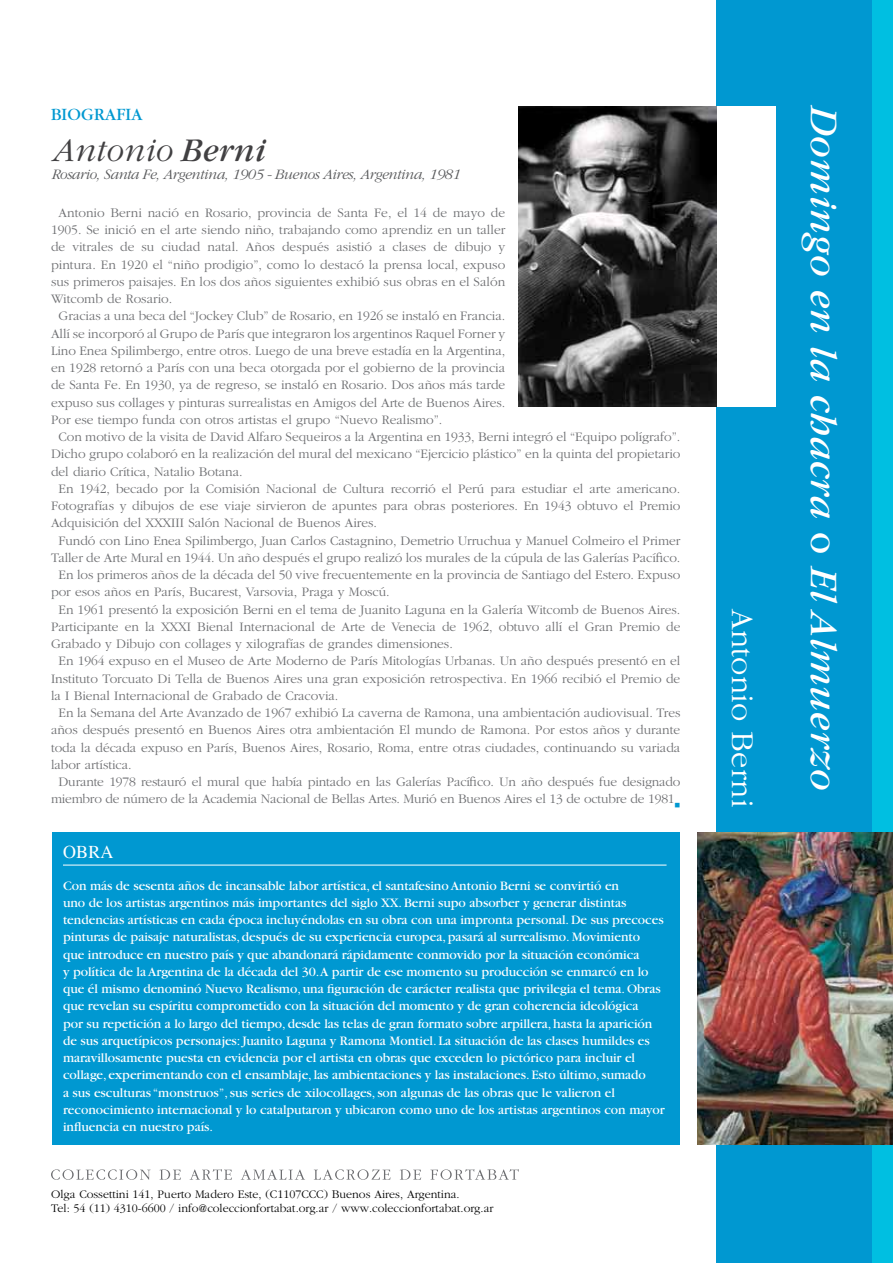
<style>
.page{position:relative;width:893px;height:1263px;background:#fff}
.page>*{position:absolute;margin:0;border:0;box-sizing:border-box;transform-origin:0 0}
.t1{font:italic 40.5px "Garamond";letter-spacing:.02em;color:#fff}
.t2{font:italic 300 34.5px "Garamond";letter-spacing:.005em;color:#414042}
.t3{font:300 32.4px "Garamond";letter-spacing:.005em;color:#fff}
.t4{font:18px "Garamond";letter-spacing:.01em;color:#0098d1}
.t5{font:18px "Times";color:#fff}
.t6{font:italic 300 15px "Garamond";letter-spacing:-.03em;color:#58595b}
.t7{font:300 13.5px "Garamond";letter-spacing:-.005em;color:#6d6e71}
.t8{font:13.5px/17.2px "Garamond";letter-spacing:-.005em;color:#fff}
.t9{font:300 12px/14.4px "Garamond";color:#000}
.s1{font-weight:400}
.s2{color:#0098d1}
.s3{font-style:normal}
</style>
<div class="page">
<div style="left:52px;top:832px;width:628px;height:313px;background:#0098d1"></div>
<div style="left:872px;top:0;width:21px;height:1263px;background:#00bfe1"></div>
<div style="left:717px;top:0;width:155px;height:1263px;background:#0098d1"></div>
<img style="left:698px;top:832px;width:195px;height:313px">
<div style="left:717px;top:106px;width:59px;height:301px;background:#fff"></div>
<img style="left:518px;top:106px;width:199px;height:301px">
<hr style="left:63px;top:865px;width:603px;height:1px;background:#fff">
<svg style="left:51px;top:1169px;width:100px;height:11px"></svg>
<svg style="left:159px;top:1169px;width:22px;height:11px"></svg>
<svg style="left:190px;top:1169px;width:42px;height:11px"></svg>
<svg style="left:241px;top:1169px;width:64px;height:11px"></svg>
<svg style="left:314px;top:1169px;width:76px;height:11px"></svg>
<svg style="left:400px;top:1169px;width:21px;height:11px"></svg>
<svg style="left:430px;top:1169px;width:89px;height:11px"></svg>
<h3 class="t4" style="left:51px;top:105px;width:93px">BIOGRAFIA</h3>
<h2 class="t2" style="left:51px;top:132px;width:216px">Antonio <span class="s1">Berni</span></h2>
<p class="t6" style="left:51px;top:167px;width:410px">Rosario, Santa Fe, Argentina, 1905 - Buenos Aires, Argentina, 1981</p>
<p class="t7" style="left:59px;top:205px;width:448px">Antonio Berni nació en Rosario, provincia de Santa Fe, el 14 de mayo de</p>
<p class="t7" style="left:51px;top:222px;width:456px">1905. Se inició en el arte siendo niño, trabajando como aprendiz en un taller</p>
<p class="t7" style="left:51px;top:240px;width:456px">de vitrales de su ciudad natal. Años después asistió a clases de dibujo y</p>
<p class="t7" style="left:51px;top:257px;width:456px">pintura. En 1920 el “niño prodigio”, como lo destacó la prensa local, expuso</p>
<p class="t7" style="left:51px;top:274px;width:456px">sus primeros paisajes. En los dos años siguientes exhibió sus obras en el Salón</p>
<p class="t7" style="left:51px;top:291px;width:123px">Witcomb de Rosario.</p>
<p class="t7" style="left:59px;top:309px;width:448px">Gracias a una beca del “Jockey Club” de Rosario, en 1926 se instaló en Francia.</p>
<p class="t7" style="left:51px;top:326px;width:456px">Allí se incorporó al Grupo de París que integraron los argentinos Raquel Forner y</p>
<p class="t7" style="left:51px;top:343px;width:456px">Lino Enea Spilimbergo, entre otros. Luego de una breve estadía en la Argentina,</p>
<p class="t7" style="left:51px;top:360px;width:456px">en 1928 retornó a París con una beca otorgada por el gobierno de la provincia</p>
<p class="t7" style="left:51px;top:378px;width:456px">de Santa Fe. En 1930, ya de regreso, se instaló en Rosario. Dos años más tarde</p>
<p class="t7" style="left:51px;top:395px;width:456px">expuso sus collages y pinturas surrealistas en Amigos del Arte de Buenos Aires.</p>
<p class="t7" style="left:51px;top:412px;width:393px">Por ese tiempo funda con otros artistas el grupo “Nuevo Realismo”.</p>
<p class="t7" style="left:59px;top:429px;width:623px">Con motivo de la visita de David Alfaro Sequeiros a la Argentina en 1933, Berni integró el “Equipo polígrafo”.</p>
<p class="t7" style="left:51px;top:447px;width:631px">Dicho grupo colaboró en la realización del mural del mexicano “Ejercicio plástico” en la quinta del propietario</p>
<p class="t7" style="left:51px;top:464px;width:193px">del diario Crítica, Natalio Botana.</p>
<p class="t7" style="left:59px;top:481px;width:623px">En 1942, becado por la Comisión Nacional de Cultura recorrió el Perú para estudiar el arte americano.</p>
<p class="t7" style="left:51px;top:498px;width:631px">Fotografías y dibujos de ese viaje sirvieron de apuntes para obras posteriores. En 1943 obtuvo el Premio</p>
<p class="t7" style="left:51px;top:516px;width:327px">Adquisición del XXXIII Salón Nacional de Buenos Aires.</p>
<p class="t7" style="left:59px;top:533px;width:623px">Fundó con Lino Enea Spilimbergo, Juan Carlos Castagnino, Demetrio Urruchua y Manuel Colmeiro el Primer</p>
<p class="t7" style="left:51px;top:550px;width:631px">Taller de Arte Mural en 1944. Un año después el grupo realizó los murales de la cúpula de las Galerías Pacífico.</p>
<p class="t7" style="left:59px;top:567px;width:623px">En los primeros años de la década del 50 vive frecuentemente en la provincia de Santiago del Estero. Expuso</p>
<p class="t7" style="left:51px;top:585px;width:340px">por esos años en París, Bucarest, Varsovia, Praga y Moscú.</p>
<p class="t7" style="left:59px;top:602px;width:623px">En 1961 presentó la exposición Berni en el tema de Juanito Laguna en la Galería Witcomb de Buenos Aires.</p>
<p class="t7" style="left:51px;top:619px;width:631px">Participante en la XXXI Bienal Internacional de Arte de Venecia de 1962, obtuvo allí el Gran Premio de</p>
<p class="t7" style="left:51px;top:636px;width:403px">Grabado y Dibujo con collages y xilografías de grandes dimensiones.</p>
<p class="t7" style="left:59px;top:654px;width:623px">En 1964 expuso en el Museo de Arte Moderno de París Mitologías Urbanas. Un año después presentó en el</p>
<p class="t7" style="left:51px;top:671px;width:631px">Instituto Torcuato Di Tella de Buenos Aires una gran exposición retrospectiva. En 1966 recibió el Premio de</p>
<p class="t7" style="left:51px;top:688px;width:289px">la I Bienal Internacional de Grabado de Cracovia.</p>
<p class="t7" style="left:59px;top:705px;width:623px">En la Semana del Arte Avanzado de 1967 exhibió La caverna de Ramona, una ambientación audiovisual. Tres</p>
<p class="t7" style="left:51px;top:723px;width:631px">años después presentó en Buenos Aires otra ambientación El mundo de Ramona. Por estos años y durante</p>
<p class="t7" style="left:51px;top:740px;width:631px">toda la década expuso en París, Buenos Aires, Rosario, Roma, entre otras ciudades, continuando su variada</p>
<p class="t7" style="left:51px;top:757px;width:82px">labor artística.</p>
<p class="t7" style="left:59px;top:774px;width:623px">Durante 1978 restauró el mural que había pintado en las Galerías Pacífico. Un año después fue designado</p>
<p class="t7" style="left:51px;top:792px;width:631px">miembro de número de la Academia Nacional de Bellas Artes. Murió en Buenos Aires el 13 de octubre de 1981<span class="s2">■</span></p>
<h3 class="t5" style="left:63px;top:835px;width:52px">OBRA</h3>
<p class="t8" style="left:63px;top:877px;width:603px">Con más de sesenta años de incansable labor artística, el santafesino Antonio Berni se convirtió en<br>uno de los artistas argentinos más importantes del siglo XX. Berni supo absorber y generar distintas tendencias artísticas en cada época incluyéndolas en su obra con una impronta personal. De sus precoces pinturas de paisaje naturalistas, después de su experiencia europea, pasará al surrealismo. Movimiento que introduce en nuestro país y que abandonará rápidamente conmovido por la situación económica<br>y política de la Argentina de la década del 30.A partir de ese momento su producción se enmarcó en lo que él mismo denominó Nuevo Realismo, una figuración de carácter realista que privilegia el tema. Obras que revelan su espíritu comprometido con la situación del momento y de gran coherencia ideológica<br>por su repetición a lo largo del tiempo, desde las telas de gran formato sobre arpillera, hasta la aparición de sus arquetípicos personajes: Juanito Laguna y Ramona Montiel. La situación de las clases humildes es maravillosamente puesta en evidencia por el artista en obras que exceden lo pictórico para incluir el collage, experimentando con el ensamblaje, las ambientaciones y las instalaciones. Esto último, sumado<br>a sus esculturas “monstruos”, sus series de xilocollages, son algunas de las obras que le valieron el reconocimiento internacional y lo catalputaron y ubicaron como uno de los artistas argentinos con mayor influencia en nuestro país.</p>
<p class="t9" style="left:51px;top:1187px;width:444px">Olga Cossettini 141, Puerto Madero Este, (C1107CCC) Buenos Aires, Argentina.<br>Tel: 54 (11) 4310-6600 / info@coleccionfortabat.org.ar / www.coleccionfortabat.org.ar</p>
<h3 class="t3" style="left:760px;top:609px;width:199px;rotate:90deg">Antonio Berni</h3>
<h1 class="t1" style="left:844px;top:106px;width:686px;rotate:90deg">Domingo en la chacra <span class="s3">o</span> El Almuerzo</h1>
</div>
